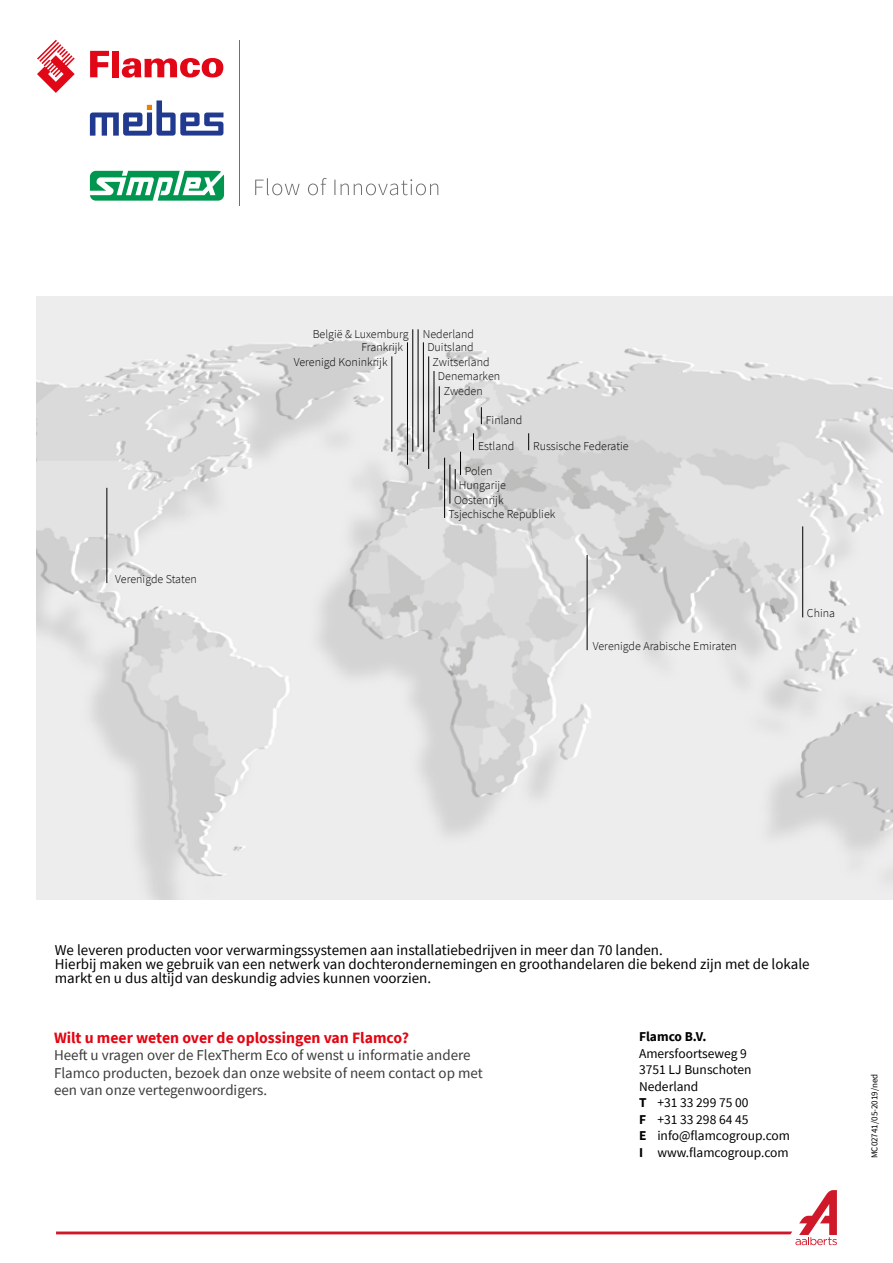
<style>
.page{position:relative;width:893px;height:1263px;background:#fff}
.page>*{position:absolute;margin:0;border:0;box-sizing:border-box;transform-origin:0 0}
.t1{font:700 15.75px "Source Sans Pro";color:#e30613}
.t2{font:15px/14.4px "Source Sans Pro";color:#000}
.t3{font:15px/17.2px "Source Sans Pro";color:#3c3c3b}
.t4{font:13.5px/16.5px "Source Sans Pro";color:#000}
.t5{font:700 13.5px "Source Sans Pro";color:#000}
.t6{font:300 12px/14.4px "Source Sans Pro";color:#000}
.t7{font:9px "Source Sans Pro";color:#000}
.s1{font-weight:700}
</style>
<div class="page">
<img style="left:36px;top:296px;width:857px;height:604px">
<hr style="left:392px;top:356px;width:1px;height:96px;background:#000">
<hr style="left:407px;top:342px;width:1px;height:123px;background:#000">
<hr style="left:412px;top:329px;width:1px;height:123px;background:#000">
<hr style="left:418px;top:329px;width:1px;height:118px;background:#000">
<hr style="left:423px;top:342px;width:1px;height:110px;background:#000">
<hr style="left:428px;top:356px;width:1px;height:113px;background:#000">
<hr style="left:587px;top:555px;width:1px;height:95px;background:#000">
<hr style="left:802px;top:526px;width:1px;height:91px;background:#000">
<hr style="left:434px;top:371px;width:1px;height:61px;background:#000">
<svg style="left:528px;top:433px;width:1px;height:17px"></svg>
<hr style="left:450px;top:465px;width:1px;height:39px;background:#000">
<hr style="left:444px;top:458px;width:1px;height:60px;background:#000">
<svg style="left:439px;top:386px;width:1px;height:28px"></svg>
<svg style="left:473px;top:433px;width:1px;height:17px"></svg>
<svg style="left:481px;top:407px;width:1px;height:17px"></svg>
<svg style="left:455px;top:452px;width:6px;height:37px"></svg>
<hr style="left:107px;top:488px;width:1px;height:95px;background:#000">
<svg style="left:90px;top:51px;width:19px;height:26px"></svg>
<div style="left:112px;top:51px;width:7px;height:26px;background:#e20717"></div>
<svg style="left:122px;top:58px;width:101px;height:20px"></svg>
<svg style="left:37px;top:40px;width:38px;height:53px"></svg>
<svg style="left:90px;top:100px;width:133px;height:36px"></svg>
<svg style="left:255px;top:178px;width:183px;height:17px"></svg>
<hr style="left:239px;top:40px;width:1px;height:165px;background:#706f6f">
<svg style="left:90px;top:171px;width:134px;height:30px"></svg>
<svg style="left:56px;top:1190px;width:781px;height:55px"></svg>
<p class="t6" style="left:115px;top:572px;width:83px">Verenigde Staten</p>
<p class="t6" style="left:313px;top:327px;width:163px">België &amp; Luxemburg Nederland</p>
<p class="t6" style="left:361px;top:340px;width:43px">Frankrijk</p>
<p class="t6" style="left:427px;top:340px;width:48px">Duitsland</p>
<p class="t6" style="left:433px;top:354px;width:58px">Zwitserland</p>
<p class="t6" style="left:438px;top:369px;width:64px">Denemarken</p>
<p class="t6" style="left:444px;top:384px;width:40px">Zweden</p>
<p class="t6" style="left:294px;top:354px;width:95px">Verenigd Koninkrijk</p>
<p class="t6" style="left:486px;top:413px;width:38px">Finland</p>
<p class="t6" style="left:478px;top:439px;width:38px">Estland</p>
<p class="t6" style="left:465px;top:464px;width:29px">Polen</p>
<p class="t6" style="left:459px;top:478px;width:49px">Hungarije</p>
<p class="t6" style="left:533px;top:439px;width:97px">Russische Federatie</p>
<p class="t6" style="left:449px;top:492px;width:108px;text-indent:5px">Oostenrijk<br>Tsjechische Republiek</p>
<p class="t6" style="left:593px;top:639px;width:146px">Verenigde Arabische Emiraten</p>
<p class="t6" style="left:807px;top:605px;width:30px">China</p>
<p class="t2" style="left:55px;top:942px;width:756px">We leveren producten voor verwarmingssystemen aan installatiebedrijven in meer dan 70 landen.<br>Hierbij maken we gebruik van een netwerk van dochterondernemingen en groothandelaren die bekend zijn met de lokale markt en u dus altijd van deskundig advies kunnen voorzien.</p>
<p class="t1" style="left:54px;top:1027px;width:357px">Wilt u meer weten over de oplossingen van Flamco?</p>
<p class="t3" style="left:54px;top:1046px;width:430px">Heeft u vragen over de FlexTherm Eco of wenst u informatie andere<br>Flamco producten, bezoek dan onze website of neem contact op met een van onze vertegenwoordigers.</p>
<p class="t5" style="left:639px;top:1028px;width:69px">Flamco B.V.</p>
<p class="t4" style="left:639px;top:1045px;width:153px">Amersfoortseweg 9<br>3751 LJ Bunschoten<br>Nederland<br><span class="s1">T</span> +31 33 299 75 00<br><span class="s1">F</span> +31 33 298 64 45<br><span class="s1">E</span> info@flamcogroup.com<br><span class="s1">I</span> www.flamcogroup.com</p>
<p class="t7" style="left:869px;top:1158px;width:86px;rotate:-90deg">MC02741/05-2019/ned</p>
</div>
